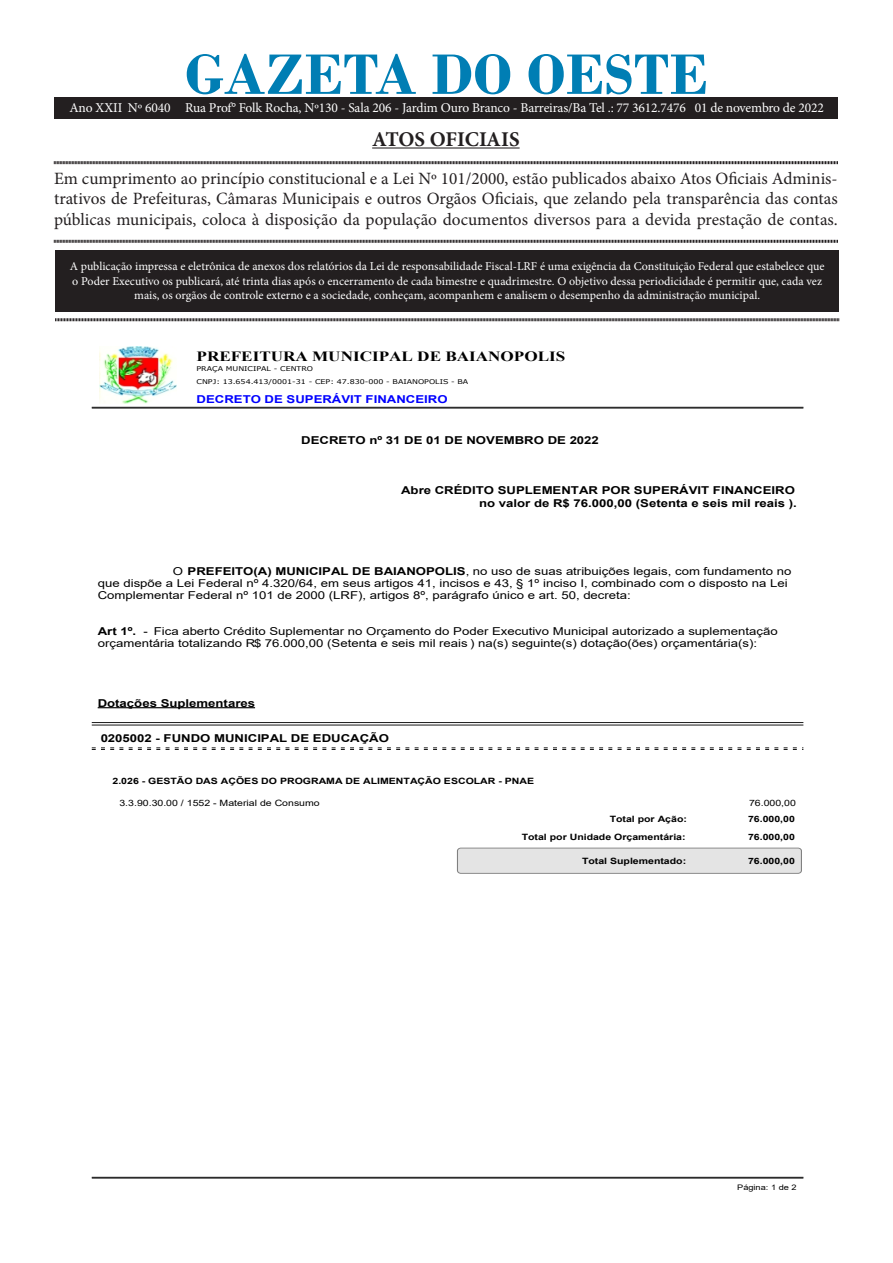
<style>
.page{position:relative;width:893px;height:1263px;background:#fff}
.page>*{position:absolute;margin:0;border:0;box-sizing:border-box;transform-origin:0 0}
.t1{font:700 60px "Bodoni";color:#007eb4}
.t2{font:700 21px "Minion Pro";letter-spacing:-.005em;color:#231f20}
.t3{font:17.25px/20.7px "Minion Pro";color:#231f20;text-align:justify}
.t4{font:700 14.1px "Times New Roman";color:#000;scale:1.21 1}
.t5{font:13.5px "Minion Pro";letter-spacing:-.01em;color:#fff}
.t6{font:12px/14.4px "Minion Pro";color:#fff;text-align:center}
.t7{font:10.8px/12px "Arial";color:#000;scale:1.21 1}
.t8{font:700 10.8px/13px "Arial";color:#000;text-align:right;scale:1.21 1}
.t9{font:700 10.8px "Arial";color:#00f;scale:1.21 1}
.t10{font:700 8.7px "Arial";color:#000;scale:1.21 1}
.t11{font:8.7px "Arial";color:#000;scale:1.21 1}
.t12{font:7.65px "Arial";color:#000;scale:1.21 1}
.t13{font:6.45px/12.1px "Verdana";color:#000;scale:1.21 1}
.s1{font-weight:700}
</style>
<div class="page">
<div style="left:55px;top:250px;width:784px;height:61px;background:#231f20"></div>
<hr style="left:372px;top:147px;width:148px;height:2px;background:#231f20">
<svg style="left:54px;top:161px;width:784px;height:4px;background:#908e8e"></svg>
<svg style="left:54px;top:239px;width:784px;height:4px;background:#908e8e"></svg>
<svg style="left:55px;top:318px;width:784px;height:4px;background:#908e8e"></svg>
<div style="left:54px;top:98px;width:784px;height:20px;background:#231f20"></div>
<img style="left:100px;top:346px;width:77px;height:58px">
<hr style="left:92px;top:407px;width:711px;height:1px;background:#000">
<hr style="left:92px;top:408px;width:711px;height:1px;background:#000">
<hr style="left:98px;top:707px;width:157px;height:1px;background:#000">
<hr style="left:92px;top:722px;width:711px;height:1px;background:#000">
<hr style="left:92px;top:725px;width:711px;height:1px;background:#000">
<svg style="left:92px;top:747px;width:711px;height:3px"></svg>
<div style="left:457px;top:848px;width:344px;height:25px;background:#e4e4e4;border-radius:3px"></div>
<div style="left:457px;top:848px;width:345px;height:26px;border:1px solid #808080;border-radius:3px"></div>
<hr style="left:92px;top:1177px;width:711px;height:1px;background:#000">
<p class="t1" style="left:185px;top:39px;width:525px">GAZETA DO OESTE</p>
<p class="t2" style="left:372px;top:124px;width:149px">ATOS OFICIAIS</p>
<p class="t3" style="left:54px;top:168px;width:785px">Em cumprimento ao princípio constitucional e a Lei Nº 101/2000, estão publicados abaixo Atos Oficiais Adminis&shy;trativos de Prefeituras, Câmaras Municipais e outros Orgãos Oficiais, que zelando pela transparência das contas públicas municipais, coloca à disposição da população documentos diversos para a devida prestação de contas.</p>
<p class="t6" style="left:70px;top:259px;width:756px">A publicação impressa e eletrônica de anexos dos relatórios da Lei de responsabilidade Fiscal-LRF é uma exigência da Constituição Federal que estabelece que o Poder Executivo os publicará, até trinta dias após o encerramento de cada bimestre e quadrimestre. O objetivo dessa periodicidade é permitir que, cada vez mais, os orgãos de controle externo e a sociedade, conheçam, acompanhem e analisem o desempenho da administração municipal.</p>
<p class="t5" style="left:69px;top:98px;width:756px">Ano XXII Nº 6040 Rua Prof° Folk Rocha, Nº130 - Sala 206 - Jardim Ouro Branco - Barreiras/Ba Tel .: 77 3612.7476 01 de novembro de 2022</p>
<p class="t4" style="left:197px;top:346px;width:306px">PREFEITURA MUNICIPAL DE BAIANOPOLIS</p>
<p class="t13" style="left:197px;top:363px;width:226px">PRAÇA MUNICIPAL - CENTRO<br>CNPJ: 13.654.413/0001-31 - CEP: 47.830-000 - BAIANOPOLIS - BA</p>
<p class="t9" style="left:197px;top:392px;width:209px">DECRETO DE SUPERÁVIT FINANCEIRO</p>
<p class="t8" style="left:301px;top:434px;width:247px">DECRETO nº 31 DE 01 DE NOVEMBRO DE 2022</p>
<p class="t8" style="left:401px;top:484px;width:329px">Abre CRÉDITO SUPLEMENTAR POR SUPERÁVIT FINANCEIRO no valor de R$ 76.000,00 (Setenta e seis mil reais ).</p>
<p class="t7" style="left:98px;top:565px;width:575px;text-indent:75px">O <span class="s1">PREFEITO(A) MUNICIPAL DE BAIANOPOLIS</span>, no uso de suas atribuições legais, com fundamento no que dispõe a Lei Federal nº 4.320/64, em seus artigos 41, incisos e 43, § 1º inciso I, combinado com o disposto na Lei<br>Complementar Federal nº 101 de 2000 (LRF), artigos 8º, parágrafo único e art. 50, decreta:</p>
<p class="t7" style="left:98px;top:625px;width:563px"><span class="s1">Art 1º.</span> - Fica aberto Crédito Suplementar no Orçamento do Poder Executivo Municipal autorizado a suplementação orçamentária totalizando R$ 76.000,00 (Setenta e seis mil reais ) na(s) seguinte(s) dotação(ões) orçamentária(s):</p>
<p class="t8" style="left:98px;top:696px;width:132px">Dotações Suplementares</p>
<p class="t8" style="left:101px;top:731px;width:240px">0205002 - FUNDO MUNICIPAL DE EDUCAÇÃO</p>
<p class="t10" style="left:113px;top:775px;width:350px">2.026 - GESTÃO DAS AÇÕES DO PROGRAMA DE ALIMENTAÇÃO ESCOLAR - PNAE</p>
<p class="t11" style="left:119px;top:797px;width:167px">3.3.90.30.00 / 1552 - Material de Consumo</p>
<p class="t11" style="left:749px;top:797px;width:40px">76.000,00</p>
<p class="t10" style="left:610px;top:812px;width:65px">Total por Ação:</p>
<p class="t10" style="left:748px;top:812px;width:40px">76.000,00</p>
<p class="t10" style="left:522px;top:831px;width:137px">Total por Unidade Orçamentária:</p>
<p class="t10" style="left:748px;top:831px;width:40px">76.000,00</p>
<p class="t10" style="left:582px;top:855px;width:88px">Total Suplementado:</p>
<p class="t10" style="left:748px;top:855px;width:40px">76.000,00</p>
<p class="t12" style="left:737px;top:1182px;width:51px">Página: 1 de 2</p>
</div>
